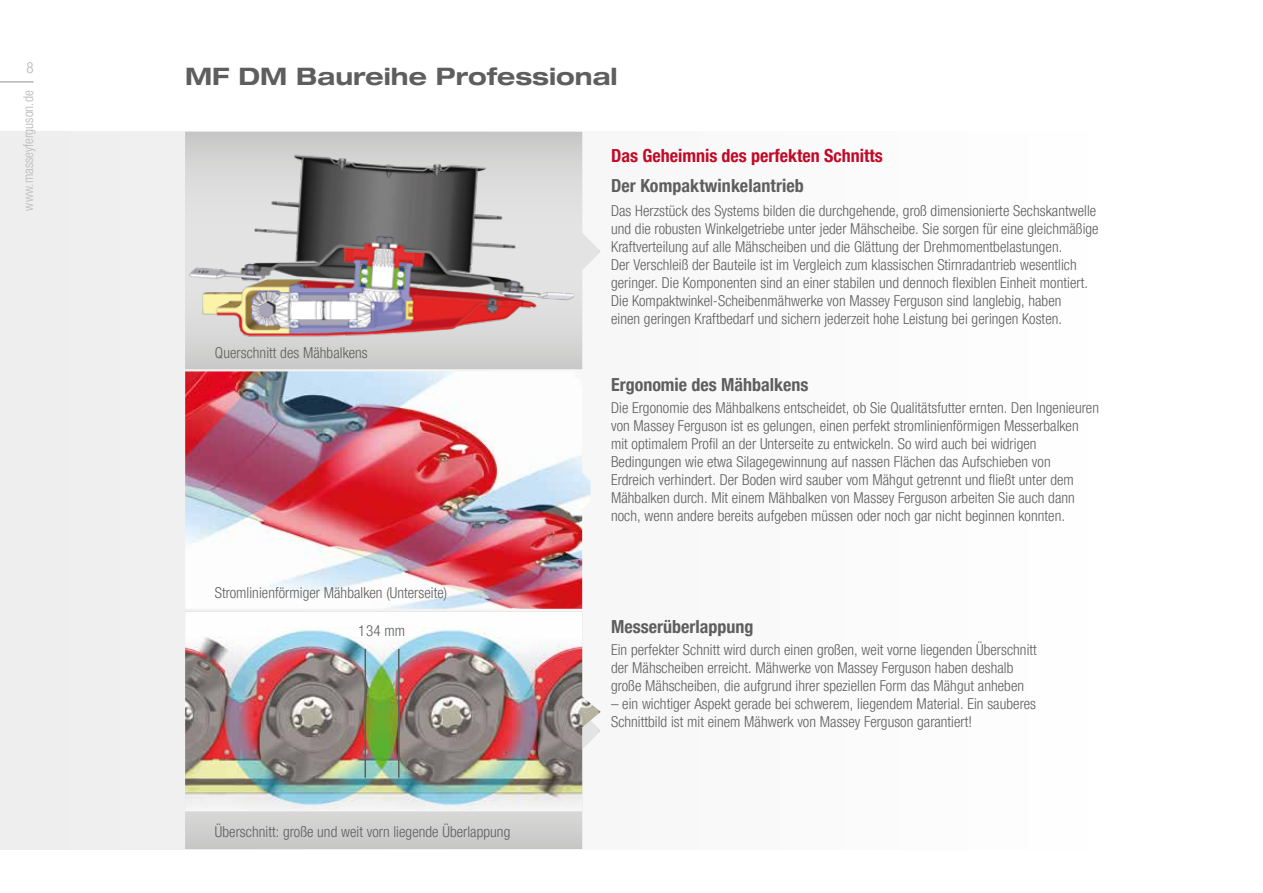
<style>
.page{position:relative;width:1263px;height:893px;background:#fff}
.page>*{position:absolute;margin:0;border:0;box-sizing:border-box;transform-origin:0 0}
.t1{font:700 expanded 24px "Helvetica Neue LTW1 G";color:#5f5e5e}
.t2{font:700 condensed 18px "Helvetica Neue LTW1 G";color:#5f5e5e}
.t3{font:700 condensed 18px "Helvetica Neue LTW1 G";color:#c10a27}
.t4{font:300 condensed 15px/18px "Helvetica Neue LTW1 G";letter-spacing:.005em;color:#5f5e5e}
.t5{font:300 condensed 15px "Helvetica Neue LTW1 G";color:#b6b5b5}
.t6{font:300 condensed 13.5px "Helvetica Neue LTW1 G";color:#b6b5b5}
</style>
<div class="page">
<hr style="left:0;top:81px;width:34px;height:2px;background:#b6b5b5">
<div style="left:0;top:132px;width:1110px;height:717px;background:#f9f9f9"></div>
<svg style="left:576px;top:132px;width:22px;height:237px"></svg>
<svg style="left:185px;top:811px;width:398px;height:38px;background:#cfcfcf"></svg>
<img style="left:185px;top:612px;width:416px;height:199px">
<img style="left:185px;top:132px;width:391px;height:237px">
<hr style="left:364px;top:649px;width:2px;height:129px;background:#5f5e5e">
<hr style="left:398px;top:649px;width:1px;height:129px;background:#5f5e5e">
<img style="left:185px;top:371px;width:405px;height:238px">
<p class="t5" style="left:26px;top:59px;width:9px">8</p>
<p class="t6" style="left:20px;top:211px;width:121px;rotate:-90deg">www.masseyferguson.de</p>
<h1 class="t1" style="left:185px;top:61px;width:434px">MF DM Baureihe Professional</h1>
<p class="t4" style="left:215px;top:344px;width:154px">Querschnitt des Mähbalkens</p>
<p class="t4" style="left:215px;top:584px;width:234px">Stromlinienförmiger Mähbalken (Unterseite)</p>
<p class="t4" style="left:359px;top:622px;width:48px">134 mm</p>
<p class="t4" style="left:215px;top:823px;width:297px">Überschnitt: große und weit vorn liegende Überlappung</p>
<p class="t3" style="left:611px;top:144px;width:273px">Das Geheimnis des perfekten Schnitts</p>
<p class="t2" style="left:611px;top:174px;width:194px">Der Kompaktwinkelantrieb</p>
<p class="t4" style="left:611px;top:202px;width:489px">Das Herzstück des Systems bilden die durchgehende, groß dimensionierte Sechskantwelle und die robusten Winkelgetriebe unter jeder Mähscheibe. Sie sorgen für eine gleichmäßige Kraftverteilung auf alle Mähscheiben und die Glättung der Drehmomentbelastungen.<br>Der Verschleiß der Bauteile ist im Vergleich zum klassischen Stirnradantrieb wesentlich geringer. Die Komponenten sind an einer stabilen und dennoch flexiblen Einheit montiert.<br>Die Kompaktwinkel-Scheibenmähwerke von Massey Ferguson sind langlebig, haben<br>einen geringen Kraftbedarf und sichern jederzeit hohe Leistung bei geringen Kosten.</p>
<p class="t2" style="left:611px;top:374px;width:199px">Ergonomie des Mähbalkens</p>
<p class="t4" style="left:611px;top:399px;width:489px">Die Ergonomie des Mähbalkens entscheidet, ob Sie Qualitätsfutter ernten. Den Ingenieuren von Massey Ferguson ist es gelungen, einen perfekt stromlinienförmigen Messerbalken mit optimalem Profil an der Unterseite zu entwickeln. So wird auch bei widrigen Bedingungen wie etwa Silagegewinnung auf nassen Flächen das Aufschieben von<br>Erdreich verhindert. Der Boden wird sauber vom Mähgut getrennt und fließt unter dem Mähbalken durch. Mit einem Mähbalken von Massey Ferguson arbeiten Sie auch dann noch, wenn andere bereits aufgeben müssen oder noch gar nicht beginnen konnten.</p>
<p class="t2" style="left:611px;top:616px;width:144px">Messerüberlappung</p>
<p class="t4" style="left:611px;top:641px;width:427px">Ein perfekter Schnitt wird durch einen großen, weit vorne liegenden Überschnitt der Mähscheiben erreicht. Mähwerke von Massey Ferguson haben deshalb große Mähscheiben, die aufgrund ihrer speziellen Form das Mähgut anheben</p>
<p class="t4" style="left:611px;top:695px;width:426px">– ein wichtiger Aspekt gerade bei schwerem, liegendem Material. Ein sauberes<br>Schnittbild ist mit einem Mähwerk von Massey Ferguson garantiert!</p>
</div>
